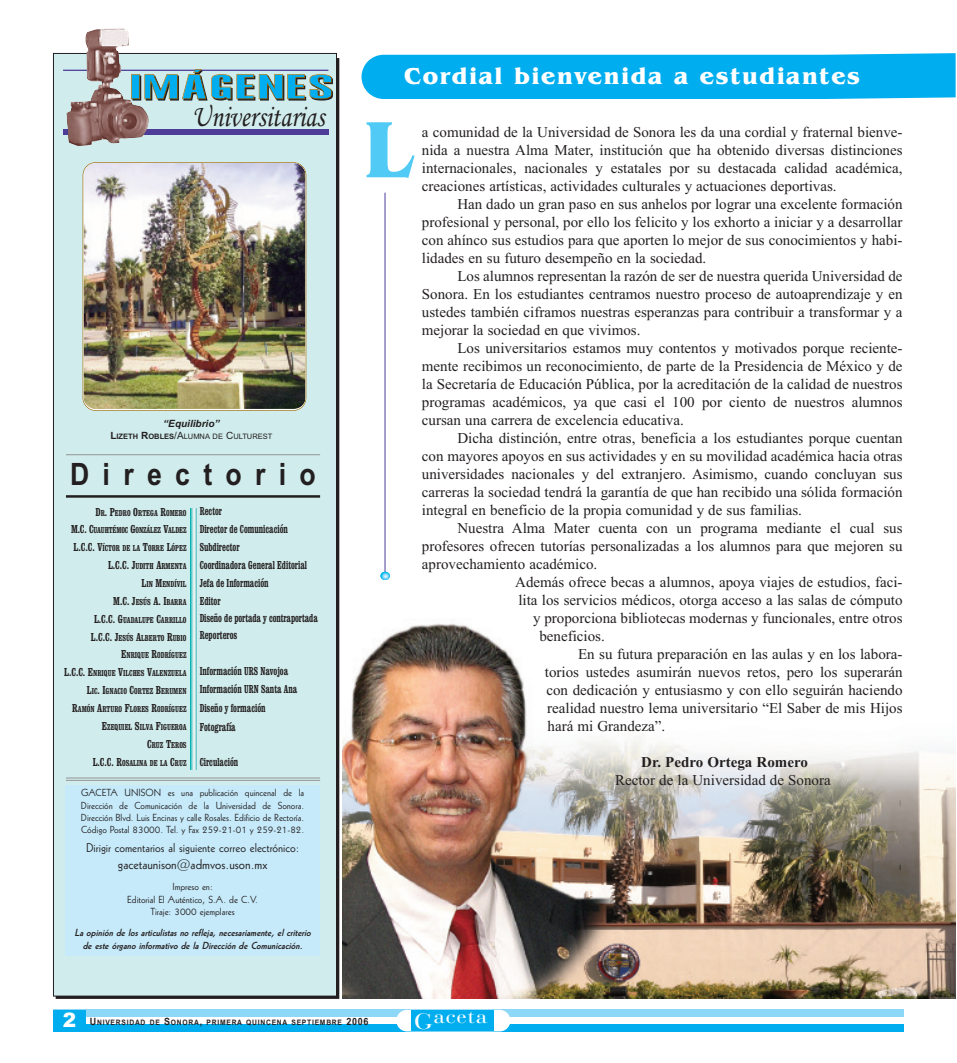
<style>
.page{position:relative;width:957px;height:1063px;background:#fff}
.page>*{position:absolute;margin:0;border:0;box-sizing:border-box;transform-origin:0 0}
.t1{font:700 82.5px "Benguiat IT Cby BT";color:#51caf5}
.t2{font:31px "Monotype Corsiva";color:#231f20;scale:.84 1}
.t3{font:700 30.88px "Arial Narrow";letter-spacing:.41em;color:#231f20;scale:1.05 1}
.t4{font:700 23.75px "Benguiat IT Cby BT";letter-spacing:.065em;color:#fff}
.t5{font:21.38px "Bauer Bodoni BT";letter-spacing:.05em;color:#fff;scale:1.16 1}
.t6{font:15px/18px "Times New Roman";color:#231f20;text-align:justify}
.t7{font:700 15px "Times New Roman";color:#231f20}
.t8{font:13.75px "Geometric 231 BT Roman C";color:#231f20}
.t9{font:12.5px "Geometric 231 BT Roman C";color:#231f20}
.t10{font:700 condensed 11.25px/17.8px "Clarendon BT";color:#231f20;scale:.8 1}
.t11{font:10px/12.4px "Geometric 231 BT Roman C";color:#231f20;text-align:justify}
.t12{font:italic 10px/12.6px "Geometric 231 BT Bold C";color:#231f20;text-align:center}
.t13{font:italic 700 10px "Arial";color:#231f20}
.t14{font:700 condensed 8.5px/17.9px "Clarendon BT";color:#231f20;text-align:right;scale:.9 1}
.t15{font:700 7.5px "Arial";letter-spacing:.11em;color:#231f20;scale:.9 1}
.t16{font:7.5px "Arial";color:#231f20}
.s1{font-weight:700;font-size:10px}
.s2{font-weight:700}
.s3{font-size:10px}
.s4{font-size:11.25px}
.s5{font-weight:900;font-size:20px;color:#fff}
.s6{font-size:23.62px}
</style>
<div class="page">
<img style="left:343px;top:559px;width:612px;height:440px">
<div style="left:53px;top:1024px;width:851px;height:7px;background:#00aeef"></div>
<div style="left:53px;top:1010px;width:851px;height:7px;background:#8dd7f7"></div>
<div style="left:53px;top:1010px;width:33px;height:21px;background:#00aeef"></div>
<div style="left:396px;top:1010px;width:114px;height:21px;background:#fff;border-radius:11px"></div>
<div style="left:411px;top:1010px;width:82px;height:20px;background:#00aeef"></div>
<div style="left:53px;top:53px;width:283px;height:943px;background:#d1ecec"></div>
<div style="left:66px;top:785px;width:254px;height:170px;background:#c6eafa"></div>
<hr style="left:66px;top:778px;width:254px;height:1px;background:#939598">
<hr style="left:66px;top:780px;width:254px;height:1px;background:#939598">
<hr style="left:66px;top:454px;width:254px;height:1px;background:#939598">
<div style="left:63px;top:130px;width:265px;height:5px;background:#4d3c98"></div>
<hr style="left:63px;top:70px;width:265px;height:1px;background:#4d3c98">
<img style="left:83px;top:163px;width:223px;height:246px">
<div style="left:83px;top:162px;width:223px;height:249px;border:1px solid #a46d05;border-radius:13px"></div>
<img style="left:66px;top:28px;width:83px;height:118px">
<svg style="left:131px;top:69px;width:202px;height:32px"></svg>
<svg style="left:191px;top:508px;width:5px;height:261px"></svg>
<hr style="left:66px;top:495px;width:254px;height:3px;background:#231f20">
<div style="left:361px;top:53px;width:594px;height:46px;background:#00aeef"></div>
<hr style="left:385px;top:193px;width:1px;height:384px;background:#4d3c98">
<svg style="left:380px;top:572px;width:10px;height:8px"></svg>
<h2 class="t2" style="left:192px;top:97px;width:159px">Universitarias</h2>
<p class="t13" style="left:163px;top:418px;width:58px">“Equilibrio”</p>
<p class="t16" style="left:110px;top:432px;width:163px"><span class="s1">L</span><span class="s2">IZETH</span> <span class="s1">R</span><span class="s2">OBLES</span><span class="s3">/A</span>LUMNA DE <span class="s3">C</span>ULTUREST</p>
<h3 class="t3" style="left:70px;top:456px;width:236px">Directorio</h3>
<p class="t14" style="left:64px;top:504px;width:138px"><span class="s4">D</span>R<span class="s4">. P</span>EDRO <span class="s4">O</span>RTEGA <span class="s4">R</span>OMERO<br><span class="s4">M.C. C</span>UAUHTÉMOC <span class="s4">G</span>ONZÁLEZ <span class="s4">V</span>ALDEZ<br><span class="s4">L.C.C. V</span>ÍCTOR DE LA <span class="s4">T</span>ORRE <span class="s4">L</span>ÓPEZ<br><span class="s4">L.C.C. J</span>UDITH <span class="s4">A</span>RMENTA<br><span class="s4">L</span>IN <span class="s4">M</span>ENDÍVIL<br><span class="s4">M.C. J</span>ESÚS <span class="s4">A. I</span>BARRA<br><span class="s4">L.C.C. G</span>UADALUPE <span class="s4">C</span>ARRILLO<br><span class="s4">L.C.C. J</span>ESÚS <span class="s4">A</span>LBERTO <span class="s4">R</span>UBIO<br><span class="s4">E</span>NRIQUE <span class="s4">R</span>ODRÍGUEZ<br><span class="s4">L.C.C. E</span>NRIQUE <span class="s4">V</span>ILCHES <span class="s4">V</span>ALENZUELA<br><span class="s4">L</span>IC<span class="s4">. I</span>GNACIO <span class="s4">C</span>ORTEZ <span class="s4">B</span>ERUMEN<br><span class="s4">R</span>AMÓN <span class="s4">A</span>RTURO <span class="s4">F</span>LORES <span class="s4">R</span>ODRÍGUEZ<br><span class="s4">E</span>ZEQUIEL <span class="s4">S</span>ILVA <span class="s4">F</span>IGUEROA<br><span class="s4">C</span>RUZ <span class="s4">T</span>EROS<br><span class="s4">L.C.C. R</span>OSALINA DE LA <span class="s4">C</span>RUZ</p>
<p class="t10" style="left:200px;top:502px;width:149px">Rector<br>Director de Comunicación<br>Subdirector<br>Coordinadora General Editorial<br>Jefa de Información<br>Editor<br>Diseño de portada y contraportada<br>Reporteros</p>
<p class="t10" style="left:200px;top:661px;width:124px;line-height:18.6px">Información URS Navojoa<br>Información URN Santa Ana<br>Diseño y formación<br>Fotografía</p>
<p class="t10" style="left:200px;top:753px;width:50px">Circulación</p>
<p class="t11" style="left:81px;top:787px;width:225px">GACETA UNISON es una publicación quincenal de la Dirección de Comunicación de la Universidad de Sonora.<br>Dirección Blvd. Luis Encinas y calle Rosales. Edificio de Rectoría.<br>Código Postal 83000. Tel. y Fax 259-21-01 y 259-21-82.</p>
<p class="t9" style="left:86px;top:840px;width:215px">Dirigir comentarios al siguiente correo electrónico:</p>
<p class="t8" style="left:118px;top:856px;width:151px">gacetaunison@admvos.uson.mx</p>
<p class="t11" style="left:127px;top:881px;width:132px;text-align:center">Impreso en:<br>Editorial El Auténtico, S.A. de C.V.<br>Tiraje: 3000 ejemplares</p>
<p class="t12" style="left:74px;top:927px;width:240px">La opinión de los articulistas no refleja, necesariamente, el criterio de este órgano informativo de la Dirección de Comunicación.</p>
<h3 class="t4" style="left:404px;top:62px;width:457px">Cordial bienvenida a estudiantes</h3>
<h1 class="t1" style="left:363px;top:101px;width:54px">L</h1>
<p class="t6" style="left:422px;top:123px;width:482px">a comunidad de la Universidad de Sonora les da una cordial y fraternal bienve&shy;nida a nuestra Alma Mater, institución que ha obtenido diversas distinciones internacionales, nacionales y estatales por su destacada calidad académica, creaciones artísticas, actividades culturales y actuaciones deportivas.</p>
<p class="t6" style="left:422px;top:195px;width:482px;text-indent:35px">Han dado un gran paso en sus anhelos por lograr una excelente formación profesional y personal, por ello los felicito y los exhorto a iniciar y a desarrollar con ahínco sus estudios para que aporten lo mejor de sus conocimientos y habi&shy;lidades en su futuro desempeño en la sociedad.</p>
<p class="t6" style="left:422px;top:267px;width:482px;text-indent:35px">Los alumnos representan la razón de ser de nuestra querida Universidad de Sonora. En los estudiantes centramos nuestro proceso de autoaprendizaje y en ustedes también ciframos nuestras esperanzas para contribuir a transformar y a mejorar la sociedad en que vivimos.</p>
<p class="t6" style="left:422px;top:339px;width:482px;text-indent:35px">Los universitarios estamos muy contentos y motivados porque reciente&shy;mente recibimos un reconocimiento, de parte de la Presidencia de México y de la Secretaría de Educación Pública, por la acreditación de la calidad de nuestros programas académicos, ya que casi el 100 por ciento de nuestros alumnos cursan una carrera de excelencia educativa.</p>
<p class="t6" style="left:422px;top:429px;width:482px;text-indent:35px">Dicha distinción, entre otras, beneficia a los estudiantes porque cuentan con mayores apoyos en sus actividades y en su movilidad académica hacia otras universidades nacionales y del extranjero. Asimismo, cuando concluyan sus carreras la sociedad tendrá la garantía de que han recibido una sólida formación integral en beneficio de la propia comunidad y de sus familias.</p>
<p class="t6" style="left:457px;top:519px;width:447px">Nuestra Alma Mater cuenta con un programa mediante el cual sus</p>
<p class="t6" style="left:422px;top:537px;width:482px">profesores ofrecen tutorías personalizadas a los alumnos para que mejoren su</p>
<p class="t6" style="left:422px;top:555px;width:177px">aprovechamiento académico.</p>
<p class="t6" style="left:515px;top:573px;width:389px">Además ofrece becas a alumnos, apoya viajes de estudios, faci-</p>
<p class="t6" style="left:518px;top:591px;width:386px">lita los servicios médicos, otorga acceso a las salas de cómputo</p>
<p class="t6" style="left:533px;top:609px;width:371px">y proporciona bibliotecas modernas y funcionales, entre otros</p>
<p class="t6" style="left:539px;top:627px;width:67px">beneficios.</p>
<p class="t6" style="left:578px;top:645px;width:326px">En su futura preparación en las aulas y en los labora-</p>
<p class="t6" style="left:545px;top:663px;width:359px">torios ustedes asumirán nuevos retos, pero los superarán</p>
<p class="t6" style="left:546px;top:681px;width:358px">con dedicación y entusiasmo y con ello seguirán haciendo</p>
<p class="t6" style="left:547px;top:699px;width:357px">realidad nuestro lema universitario “El Saber de mis Hijos</p>
<p class="t6" style="left:547px;top:717px;width:119px">hará mi Grandeza”.</p>
<p class="t7" style="left:641px;top:753px;width:168px">Dr. Pedro Ortega Romero</p>
<p class="t6" style="left:615px;top:771px;width:217px">Rector de la Universidad de Sonora</p>
<p class="t15" style="left:63px;top:1018px;width:341px"><span class="s5">2</span> <span class="s3">U</span>NIVERSIDAD DE <span class="s3">S</span>ONORA<span class="s3">,</span> PRIMERA QUINCENA SEPTIEMBRE <span class="s3">2006</span></p>
<h3 class="t5" style="left:414px;top:1003px;width:64px"><span class="s6">G</span>aceta</h3>
</div>
